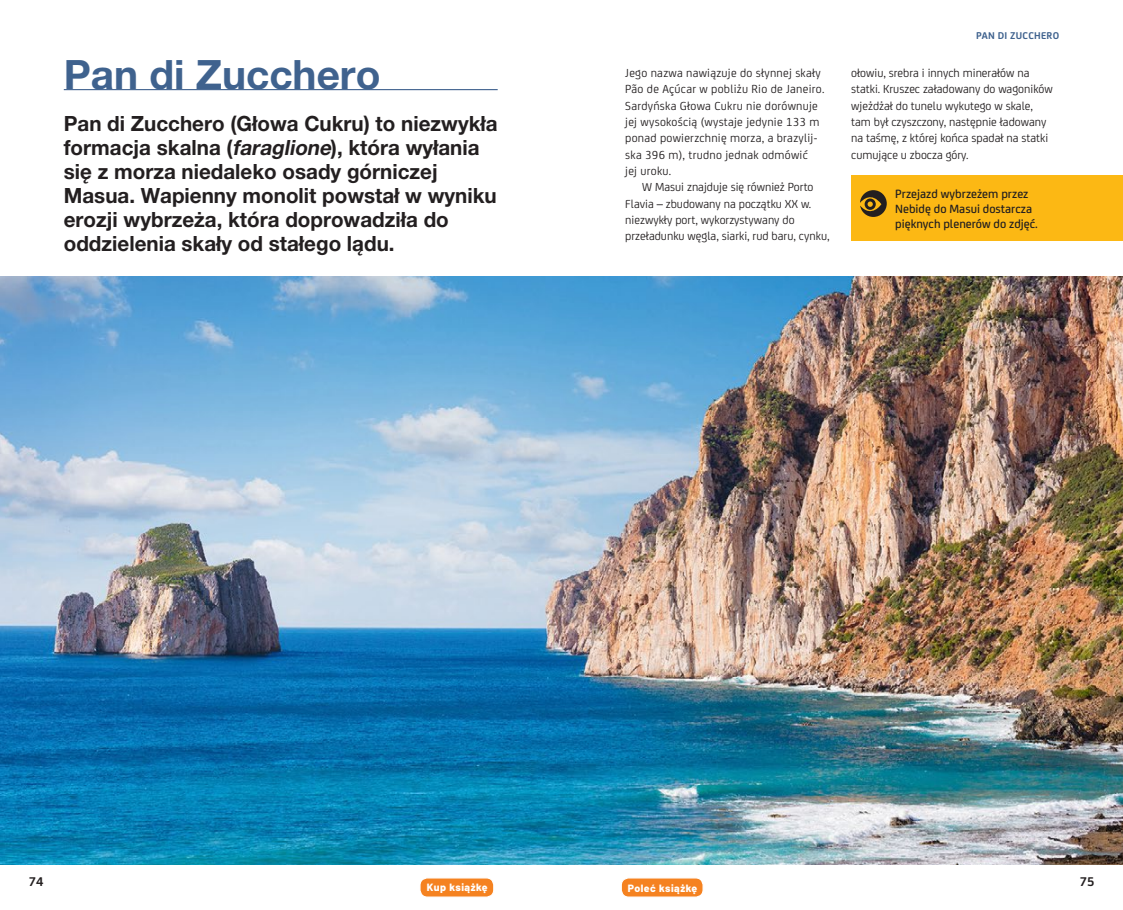
<style>
.page{position:relative;width:1123px;height:910px;background:#fff}
.page>*{position:absolute;margin:0;border:0;box-sizing:border-box;transform-origin:0 0}
.t1{font:700 40.5px "Helvetica Neue LT Pro";color:#3f628e}
.t2{font:700 21px/24px "Helvetica Neue LT Pro";color:#231f20}
.t3{font:700 13.5px "FS Joey";color:#231f20}
.t4{font:500 12.75px/15px "FS Joey";color:#231f20}
.t5{font:12.45px/16.4px "FS Joey";color:#231f20}
.t6{font:12.45px/16.4px "FS Joey";letter-spacing:.02em;color:#231f20}
.t7{font:800 10.5px "Barlow";letter-spacing:.05em;color:#fff}
.t8{font:700 10.5px "FS Joey";letter-spacing:.025em;color:#3f628e}
.s1{font-style:italic}
</style>
<div class="page">
<img style="left:0;top:276px;width:1123px;height:588px">
<hr style="left:64px;top:89px;width:433px;height:1px;background:#3f628e">
<div style="left:851px;top:175px;width:272px;height:65px;background:#fcb814"></div>
<svg style="left:860px;top:190px;width:26px;height:27px"></svg>
<div style="left:621px;top:878px;width:82px;height:19px;background:#f58220;border-radius:7px"></div>
<div style="left:620px;top:877px;width:83px;height:21px;border:1px solid #fff;border-radius:7px"></div>
<div style="left:420px;top:878px;width:74px;height:19px;background:#f58220;border-radius:7px"></div>
<div style="left:419px;top:877px;width:75px;height:21px;border:1px solid #fff;border-radius:7px"></div>
<h1 class="t1" style="left:64px;top:50px;width:318px">Pan di Zucchero</h1>
<p class="t2" style="left:64px;top:111px;width:435px">Pan di Zucchero (Głowa Cukru) to niezwykła formacja skalna (<span class="s1">faraglione</span>), która wyłania się z morza niedaleko osady górniczej Masua. Wapienny monolit powstał w wyniku erozji wybrzeża, która doprowadziła do oddzielenia skały od stałego lądu.</p>
<p class="t6" style="left:625px;top:64px;width:201px">Jego nazwa nawiązuje do słynnej skały Pão de Açúcar w pobliżu Rio de Janeiro.<br>Sardyńska Głowa Cukru nie dorównuje jej wysokością (wystaje jedynie 133 m ponad powierzchnię morza, a brazylij&shy;ska 396 m), trudno jednak odmówić<br>jej uroku.</p>
<p class="t5" style="left:625px;top:178px;width:206px;text-indent:17px">W Masui znajduje się również Porto Flavia – zbudowany na początku XX w. niezwykły port, wykorzystywany do przeładunku węgla, siarki, rud baru, cynku,</p>
<p class="t8" style="left:976px;top:28px;width:85px">PAN DI ZUCCHERO</p>
<p class="t5" style="left:851px;top:64px;width:203px">ołowiu, srebra i innych minerałów na statki. Kruszec załadowany do wagoników wjeżdżał do tunelu wykutego w skale, tam był czyszczony, następnie ładowany na taśmę, z której końca spadał na statki cumujące u zbocza góry.</p>
<p class="t4" style="left:895px;top:185px;width:144px">Przejazd wybrzeżem przez<br>Nebidę do Masui dostarcza pięknych plenerów do zdjęć.</p>
<p class="t3" style="left:29px;top:871px;width:16px">74</p>
<p class="t3" style="left:1079px;top:871px;width:16px">75</p>
<p class="t7" style="left:427px;top:879px;width:62px">Kup książkę</p>
<p class="t7" style="left:628px;top:880px;width:71px">Poleć książkę</p>
</div>
